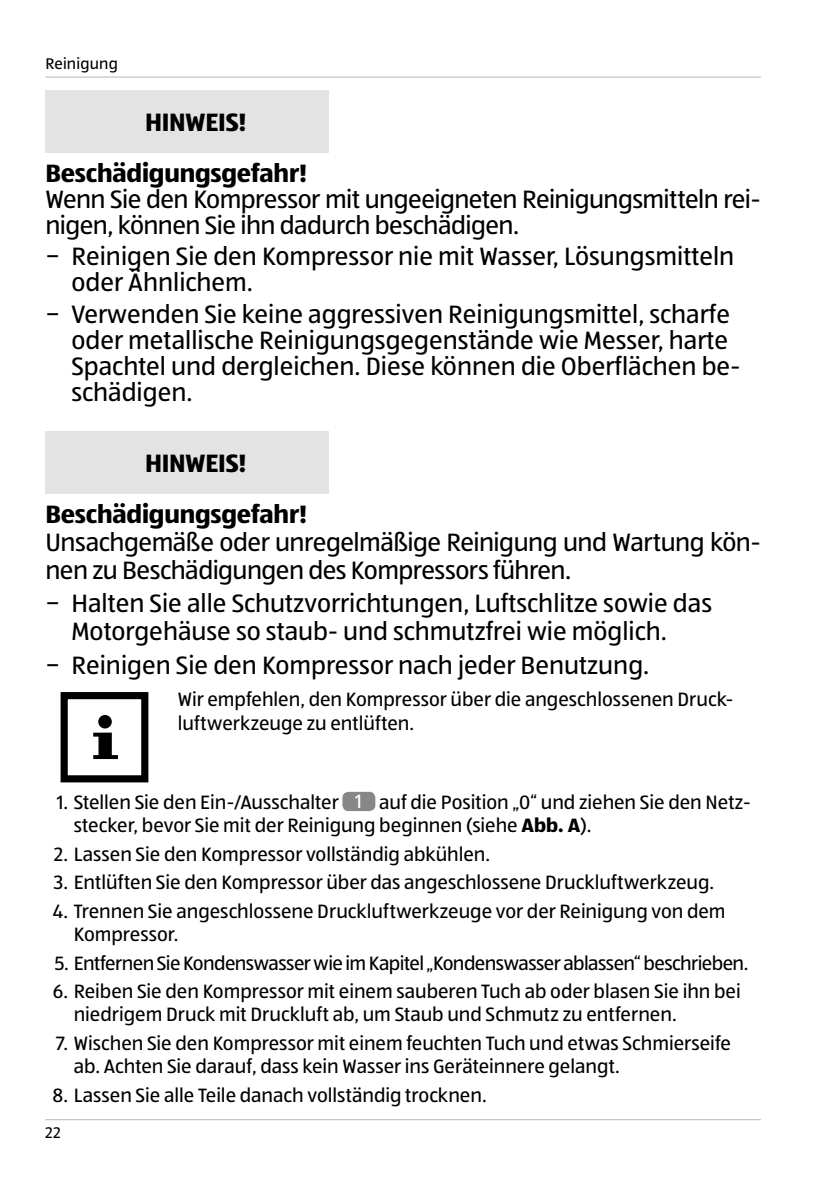
<style>
.page{position:relative;width:840px;height:1191px;background:#fff}
.page>*{position:absolute;margin:0;border:0;box-sizing:border-box;transform-origin:0 0}
.t1{font:26px/26px "ALDISUEDOT";color:#000}
.t2{font:26px/26px "ALDISUEDOT";letter-spacing:-.02em;color:#000}
.t3{font:700 26px/51px "ALDISUEDOT";letter-spacing:-.005em;color:#000}
.t4{font:20px/23px "ALDISUEDOT";letter-spacing:-.005em;color:#000}
.t5{font:20px "ALDISUEDOT";letter-spacing:-.03em;color:#000}
.t6{font:16px "ALDISUEDOT";letter-spacing:.01em;color:#000}
.s1{color:#fff}
.s2{font-weight:700}
</style>
<div class="page">
<hr style="left:45px;top:77px;width:715px;height:1px;background:#b6b7b8">
<hr style="left:45px;top:1119px;width:715px;height:1px;background:#b6b7b8">
<div style="left:45px;top:91px;width:284px;height:62px;background:#e3e3e3"></div>
<div style="left:45px;top:432px;width:284px;height:62px;background:#e3e3e3"></div>
<div style="left:61px;top:692px;width:87px;height:90px;border:7px solid #000"></div>
<div style="left:98px;top:715px;width:14px;height:13px;background:#000;border-radius:50%"></div>
<svg style="left:93px;top:732px;width:25px;height:27px"></svg>
<div style="left:342px;top:792px;width:33px;height:19px;background:#878786;border-radius:6px"></div>
<p class="t6" style="left:45px;top:53px;width:74px">Reinigung</p>
<h1 class="t3" style="left:45px;top:96px;width:263px;text-indent:100px">HINWEIS!<br>Beschädigungsgefahr!</h1>
<h1 class="t2" style="left:45px;top:185px;width:716px">Wenn Sie den Kompressor mit ungeeigneten Reinigungsmitteln rei&shy;nigen, können Sie ihn dadurch beschädigen.</h1>
<h1 class="t1" style="left:71px;top:243px;width:664px;text-indent:-26px">− Reinigen Sie den Kompressor nie mit Wasser, Lösungsmitteln oder Ähnlichem.</h1>
<h1 class="t1" style="left:71px;top:300px;width:669px;text-indent:-26px">− Verwenden Sie keine aggressiven Reinigungsmittel, scharfe oder metallische Reinigungsgegenstände wie Messer, harte Spachtel und dergleichen. Diese können die Oberflächen be&shy;schädigen.</h1>
<h1 class="t3" style="left:45px;top:436px;width:263px;text-indent:100px">HINWEIS!<br>Beschädigungsgefahr!</h1>
<h1 class="t2" style="left:45px;top:527px;width:716px;line-height:28px">Unsachgemäße oder unregelmäßige Reinigung und Wartung kön&shy;nen zu Beschädigungen des Kompressors führen.</h1>
<h1 class="t1" style="left:71px;top:589px;width:641px;line-height:28px;text-indent:-26px">− Halten Sie alle Schutzvorrichtungen, Luftschlitze sowie das<br>Motorgehäuse so staub- und schmutzfrei wie möglich.</h1>
<h1 class="t1" style="left:45px;top:651px;width:605px">− Reinigen Sie den Kompressor nach jeder Benutzung.</h1>
<p class="t4" style="left:178px;top:686px;width:556px;line-height:24px">Wir empfehlen, den Kompressor über die angeschlossenen Druck&shy;luftwerkzeuge zu entlüften.</p>
<p class="t4" style="left:74px;top:790px;width:678px;text-indent:-17px">1. Stellen Sie den Ein-/Ausschalter <span class="s1">1</span> auf die Position „0“ und ziehen Sie den Netz&shy;stecker, bevor Sie mit der Reinigung beginnen (siehe <span class="s2">Abb. A</span>).</p>
<p class="t4" style="left:54px;top:842px;width:437px">2. Lassen Sie den Kompressor vollständig abkühlen.</p>
<p class="t4" style="left:54px;top:870px;width:661px">3. Entlüften Sie den Kompressor über das angeschlossene Druckluftwerkzeug.</p>
<p class="t4" style="left:74px;top:899px;width:653px;text-indent:-21px">4. Trennen Sie angeschlossene Druckluftwerkzeuge vor der Reinigung von dem<br>Kompressor.</p>
<p class="t5" style="left:54px;top:950px;width:695px">5. Entfernen Sie Kondenswasser wie im Kapitel „Kondenswasser ablassen“ beschrieben.</p>
<p class="t4" style="left:74px;top:979px;width:668px;text-indent:-21px">6. Reiben Sie den Kompressor mit einem sauberen Tuch ab oder blasen Sie ihn bei niedrigem Druck mit Druckluft ab, um Staub und Schmutz zu entfernen.</p>
<p class="t4" style="left:74px;top:1031px;width:658px;text-indent:-17px">7. Wischen Sie den Kompressor mit einem feuchten Tuch und etwas Schmierseife ab. Achten Sie darauf, dass kein Wasser ins Geräteinnere gelangt.</p>
<p class="t4" style="left:52px;top:1083px;width:435px">8. Lassen Sie alle Teile danach vollständig trocknen.</p>
<p class="t6" style="left:45px;top:1121px;width:17px">22</p>
</div>
